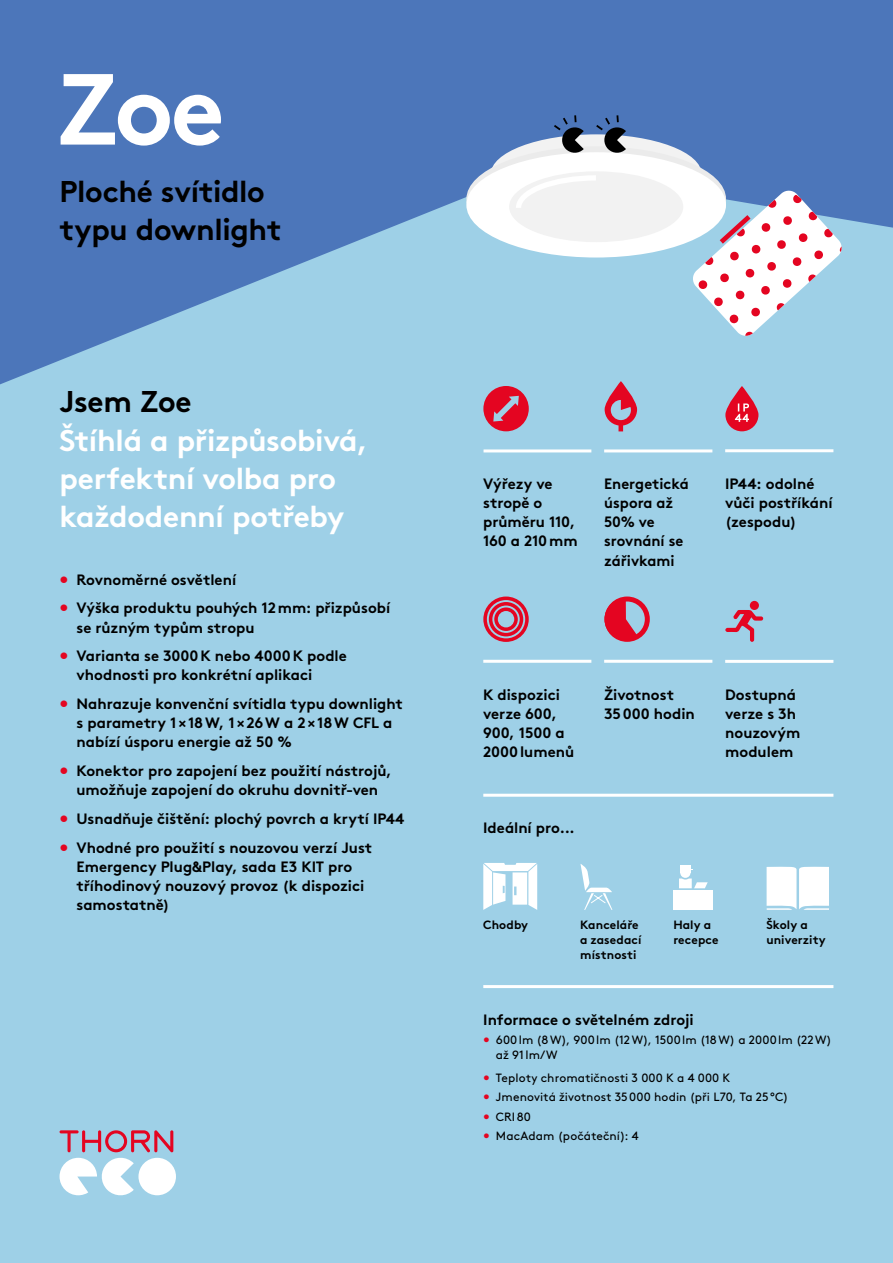
<style>
.page{position:relative;width:893px;height:1263px;background:#9ed0e7}
.page>*{position:absolute;margin:0;border:0;box-sizing:border-box;transform-origin:0 0}
.t1{font:700 100.65px "Brown";color:#fff}
.t2{font:700 30px/38.2px "Brown";letter-spacing:-.01em;color:#fff}
.t3{font:700 30px/38.2px "Brown";letter-spacing:-.01em;color:#000}
.t4{font:700 15px/19.2px "Brown";color:#000}
.t5{font:12px/14.9px "Brown";letter-spacing:.01em;color:#000}
.t6{font:700 12px/14.9px "Brown";letter-spacing:.01em;color:#000}
.s1{color:#e40521}
</style>
<div class="page">
<svg style="left:0;top:0;width:893px;height:384px;fill:#4c76ba"></svg>
<hr style="left:483px;top:985px;width:350px;height:3px;background:#fff">
<hr style="left:483px;top:794px;width:350px;height:3px;background:#fff">
<hr style="left:483px;top:449px;width:108px;height:3px;background:#fff">
<hr style="left:725px;top:449px;width:108px;height:3px;background:#fff">
<svg style="left:483px;top:386px;width:46px;height:45px"></svg>
<svg style="left:725px;top:386px;width:33px;height:45px"></svg>
<svg style="left:735px;top:403px;width:14px;height:19px"></svg>
<svg style="left:767px;top:866px;width:62px;height:44px;background:#f3f9fc"></svg>
<div style="left:674px;top:890px;width:39px;height:20px;background:#fff"></div>
<div style="left:680px;top:865px;width:11px;height:5px;background:#fff"></div>
<svg style="left:679px;top:869px;width:29px;height:19px"></svg>
<svg style="left:580px;top:864px;width:32px;height:46px"></svg>
<svg style="left:483px;top:863px;width:54px;height:47px"></svg>
<hr style="left:483px;top:660px;width:108px;height:3px;background:#fff">
<svg style="left:483px;top:596px;width:46px;height:46px"></svg>
<hr style="left:604px;top:449px;width:108px;height:3px;background:#fff">
<svg style="left:605px;top:381px;width:32px;height:50px"></svg>
<svg style="left:606px;top:602px;width:32px;height:39px"></svg>
<div style="left:604px;top:596px;width:46px;height:46px;border:5px solid #e40521;border-radius:50%"></div>
<hr style="left:604px;top:660px;width:108px;height:3px;background:#fff">
<svg style="left:725px;top:610px;width:38px;height:32px"></svg>
<div style="left:750px;top:601px;width:9px;height:9px;background:#e40521;border-radius:50%"></div>
<hr style="left:725px;top:660px;width:108px;height:3px;background:#fff">
<svg style="left:692px;top:189px;width:151px;height:148px"></svg>
<div style="left:491px;top:134px;width:211px;height:80px;background:#f2f2f2;border-radius:50%"></div>
<div style="left:466px;top:146px;width:260px;height:106px;background:#ebebeb;border-radius:50%"></div>
<div style="left:466px;top:152px;width:260px;height:105px;background:#fff;border-radius:50%"></div>
<div style="left:509px;top:171px;width:174px;height:71px;background:#f2f2f2;border-radius:50%"></div>
<svg style="left:516px;top:176px;width:80px;height:32px"></svg>
<svg style="left:554px;top:115px;width:30px;height:39px"></svg>
<svg style="left:596px;top:115px;width:30px;height:39px"></svg>
<div style="left:138px;top:1158px;width:38px;height:37px;background:#fff;border-radius:50%"></div>
<svg style="left:60px;top:1130px;width:113px;height:65px"></svg>
<h1 class="t1" style="left:57px;top:28px;width:169px">Zoe</h1>
<h2 class="t3" style="left:60px;top:169px;width:223px">Ploché svítidlo typu downlight</h2>
<h2 class="t3" style="left:60px;top:380px;width:134px">Jsem Zoe</h2>
<h2 class="t2" style="left:60px;top:418px;width:310px">Štíhlá a přizpůsobivá, perfektní volba pro každodenní potřeby</h2>
<p class="t4" style="left:60px;top:568px;width:178px"><span class="s1">•</span> Rovnoměrné osvětlení</p>
<p class="t4" style="left:77px;top:597px;width:315px;text-indent:-17px"><span class="s1">•</span> Výška produktu pouhých 12mm: přizpůsobí se různým typům stropu</p>
<p class="t4" style="left:77px;top:645px;width:272px;text-indent:-17px"><span class="s1">•</span> Varianta se 3000K nebo 4000K podle vhodnosti pro konkrétní aplikaci</p>
<p class="t4" style="left:77px;top:693px;width:328px;text-indent:-17px"><span class="s1">•</span> Nahrazuje konvenční svítidla typu downlight s parametry 1×18W, 1×26W a 2×18W CFL a nabízí úsporu energie až 50 %</p>
<p class="t4" style="left:60px;top:760px;width:334px;text-align:center"><span class="s1">•</span> Konektor pro zapojení bez použití nástrojů, umožňuje zapojení do okruhu dovnitř-ven</p>
<p class="t4" style="left:60px;top:807px;width:346px"><span class="s1">•</span> Usnadňuje čištění: plochý povrch a krytí IP44</p>
<p class="t4" style="left:77px;top:836px;width:297px;text-indent:-17px"><span class="s1">•</span> Vhodné pro použití s nouzovou verzí Just Emergency Plug&amp;Play, sada E3 KIT pro tříhodinový nouzový provoz (k dispozici samostatně)</p>
<p class="t4" style="left:604px;top:473px;width:86px">Energetická úspora až<br>50% ve srovnání se zářivkami</p>
<p class="t4" style="left:483px;top:473px;width:96px">Výřezy ve stropě o průměru 110,<br>160 a 210mm</p>
<p class="t4" style="left:725px;top:473px;width:109px">IP44: odolné vůči postříkání (zespodu)</p>
<p class="t4" style="left:483px;top:683px;width:93px">K dispozici verze 600,<br>900, 1500 a<br>2000lumenů</p>
<p class="t4" style="left:483px;top:817px;width:93px">Ideální pro...</p>
<p class="t4" style="left:604px;top:683px;width:92px">Životnost<br>35000 hodin</p>
<p class="t4" style="left:725px;top:683px;width:77px">Dostupná verze s 3h nouzovým modulem</p>
<p class="t6" style="left:483px;top:916px;width:47px">Chodby</p>
<p class="t6" style="left:766px;top:916px;width:61px">Školy a univerzity</p>
<p class="t6" style="left:580px;top:916px;width:63px">Kanceláře a zasedací místnosti</p>
<p class="t6" style="left:673px;top:916px;width:47px">Haly a recepce</p>
<p class="t4" style="left:483px;top:1008px;width:212px">Informace o světelném zdroji</p>
<p class="t5" style="left:496px;top:1031px;width:337px;text-indent:-13px"><span class="s1">•</span> 600lm (8W), 900lm (12W), 1500lm (18W) a 2000lm (22W) až 91 lm/W</p>
<p class="t5" style="left:483px;top:1070px;width:249px"><span class="s1">•</span> Teploty chromatičnosti 3 000 K a 4 000 K</p>
<p class="t5" style="left:483px;top:1089px;width:307px"><span class="s1">•</span> Jmenovitá životnost 35000 hodin (při L70, Ta 25°C)</p>
<p class="t5" style="left:483px;top:1108px;width:49px"><span class="s1">•</span> CRI80</p>
<p class="t5" style="left:483px;top:1127px;width:157px"><span class="s1">•</span> MacAdam (počáteční): 4</p>
</div>
